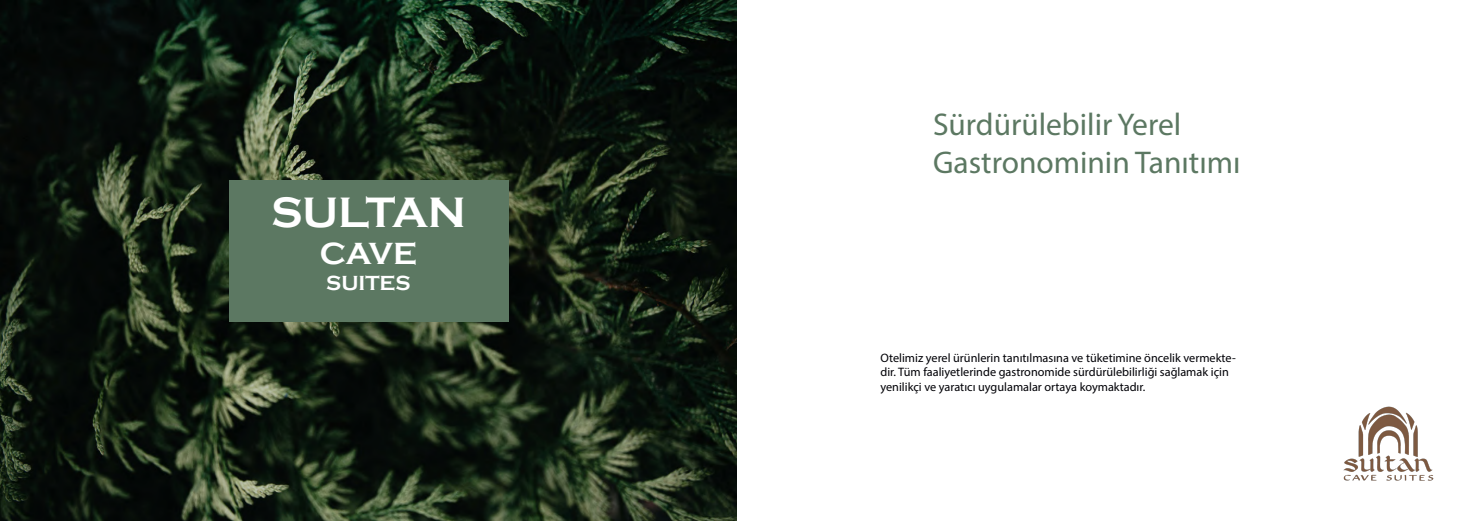
<style>
.page{position:relative;width:1474px;height:521px;background:#fff}
.page>*{position:absolute;margin:0;border:0;box-sizing:border-box;transform-origin:0 0}
.t1{font:700 43.75px "Copperplate Gothic";color:#fff}
.t2{font:31.5px "Myriad Pro";color:#5c7862}
.t3{font:700 31.5px "Copperplate Gothic";color:#fff}
.t4{font:700 21px "Copperplate Gothic";color:#fff}
.t5{font:12.25px/14.7px "Myriad Pro";color:#000006}
</style>
<div class="page">
<img style="left:0;top:0;width:737px;height:521px">
<div style="left:229px;top:180px;width:279px;height:142px;background:#5c7862"></div>
<img style="left:1343px;top:407px;width:91px;height:74px">
<p class="t1" style="left:271px;top:188px;width:196px">SULTAN</p>
<p class="t3" style="left:320px;top:236px;width:99px">CAVE</p>
<p class="t4" style="left:326px;top:271px;width:86px">SUITES</p>
<p class="t2" style="left:933px;top:105px;width:250px">Sürdürülebilir Yerel</p>
<p class="t2" style="left:933px;top:143px;width:309px">Gastronominin Tanıtımı</p>
<p class="t5" style="left:880px;top:350px;width:357px">Otelimiz yerel ürünlerin tanıtılmasına ve tüketimine öncelik vermekte&shy;dir. Tüm faaliyetlerinde gastronomide sürdürülebilirliği sağlamak için yenilikçi ve yaratıcı uygulamalar ortaya koymaktadır.</p>
</div>
